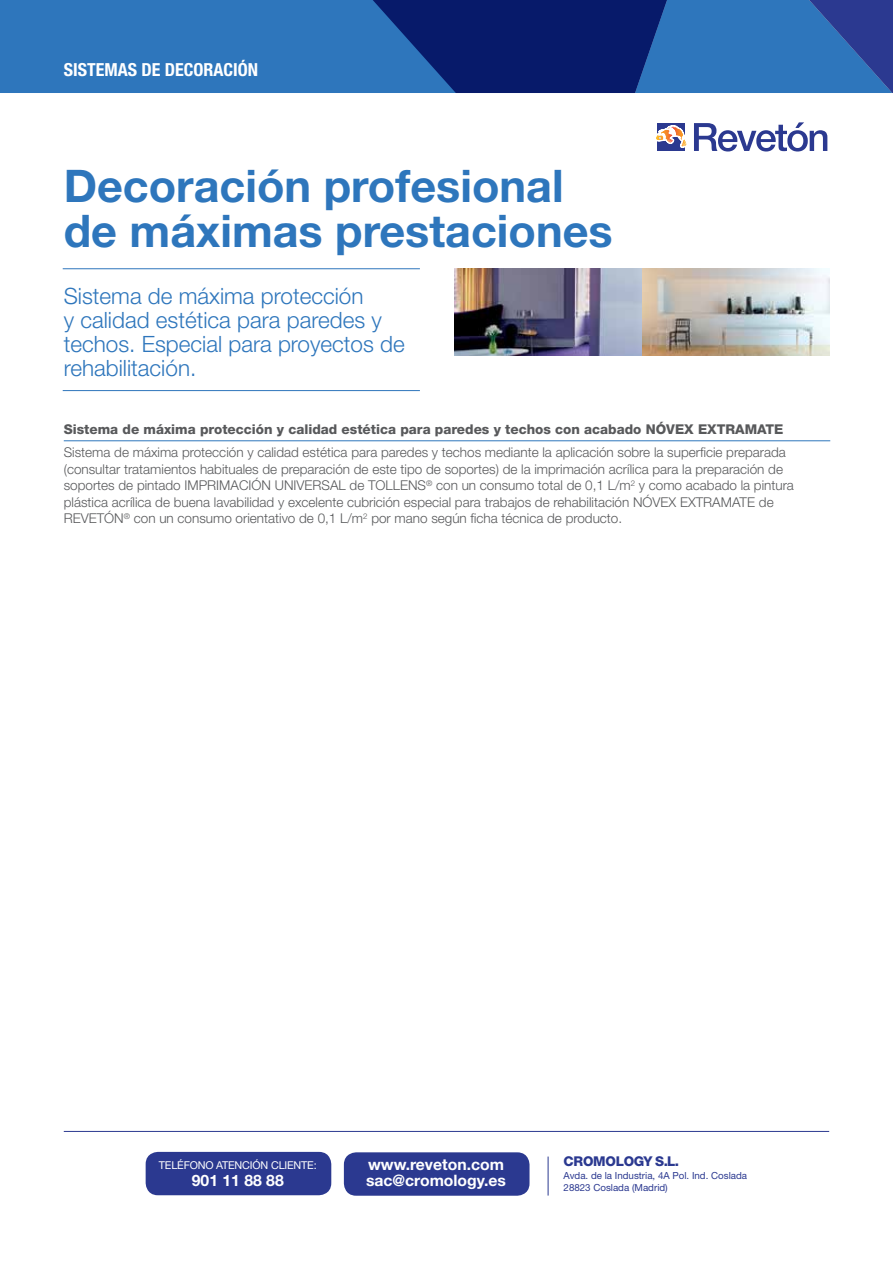
<style>
.page{position:relative;width:893px;height:1263px;background:#fff}
.page>*{position:absolute;margin:0;border:0;box-sizing:border-box;transform-origin:0 0}
.t1{font:700 45px/45px "Helvetica Neue LT Std";color:#2e76bc}
.t2{font:300 22.5px/24px "Helvetica Neue LT Std";color:#2e76bc}
.t3{font:700 condensed 18px "Helvetica Neue LT Std";color:#fff}
.t4{font:700 15.75px/17px "Helvetica Neue LT Std";color:#fff}
.t5{font:300 13.5px/16.5px "Helvetica Neue LT Std";color:#58595b}
.t6{font:800 13.5px "Helvetica Neue LT Std";color:#58595b}
.t7{font:800 13.5px "Helvetica Neue LT Std";letter-spacing:-.02em;color:#2b3990}
.t8{font:10.8px "Helvetica Neue LT Std";letter-spacing:-.015em;color:#fff}
.t9{font:9.75px/11.2px "Helvetica Neue LT Std";color:#2b3990}
</style>
<div class="page">
<div style="left:0;top:0;width:353px;height:93px;background:#2e76bc"></div>
<svg style="left:353px;top:0;width:540px;height:93px;background:#1c4995"></svg>
<div style="left:657px;top:123px;width:28px;height:28px;background:#2b3990"></div>
<svg style="left:694px;top:122px;width:133px;height:30px"></svg>
<svg style="left:656px;top:125px;width:31px;height:23px"></svg>
<img style="left:454px;top:269px;width:375px;height:87px">
<hr style="left:63px;top:390px;width:357px;height:1px;background:#2e76bc">
<hr style="left:63px;top:268px;width:357px;height:1px;background:#2e76bc">
<hr style="left:64px;top:440px;width:766px;height:1px;background:#2e76bc">
<hr style="left:64px;top:1131px;width:765px;height:1px;background:#2b3990">
<hr style="left:548px;top:1156px;width:1px;height:39px;background:#2b3990">
<div style="left:344px;top:1152px;width:185px;height:44px;background:#2b3990;border-radius:12px"></div>
<div style="left:146px;top:1152px;width:185px;height:43px;background:#2b3990;border-radius:12px"></div>
<h3 class="t3" style="left:64px;top:58px;width:196px">SISTEMAS DE DECORACIÓN</h3>
<h1 class="t1" style="left:64px;top:163px;width:550px">Decoración profesional de máximas prestaciones</h1>
<h2 class="t2" style="left:64px;top:284px;width:342px">Sistema de máxima protección<br>y calidad estética para paredes y techos. Especial para proyectos de rehabilitación.</h2>
<p class="t6" style="left:64px;top:421px;width:721px">Sistema de máxima protección y calidad estética para paredes y techos con acabado NÓVEX EXTRAMATE</p>
<p class="t5" style="left:64px;top:444px;width:732px">Sistema de máxima protección y calidad estética para paredes y techos mediante la aplicación sobre la superficie preparada (consultar tratamientos habituales de preparación de este tipo de soportes) de la imprimación acrílica para la preparación de soportes de pintado IMPRIMACIÓN UNIVERSAL de TOLLENS<sup>®</sup> con un consumo total de 0,1 L/m<sup>2</sup> y como acabado la pintura plástica acrílica de buena lavabilidad y excelente cubrición especial para trabajos de rehabilitación NÓVEX EXTRAMATE de REVETÓN<sup>®</sup> con un consumo orientativo de 0,1 L/m<sup>2</sup> por mano según ficha técnica de producto.</p>
<p class="t8" style="left:159px;top:1158px;width:159px">TELÉFONO ATENCIÓN CLIENTE:</p>
<p class="t4" style="left:192px;top:1171px;width:93px">901 11 88 88</p>
<p class="t4" style="left:366px;top:1155px;width:142px">www.reveton.com sac@cromology.es</p>
<p class="t7" style="left:564px;top:1153px;width:117px">CROMOLOGY S.L.</p>
<p class="t9" style="left:564px;top:1170px;width:185px">Avda. de la Industria, 4A Pol. Ind. Coslada<br>28823 Coslada (Madrid)</p>
</div>
